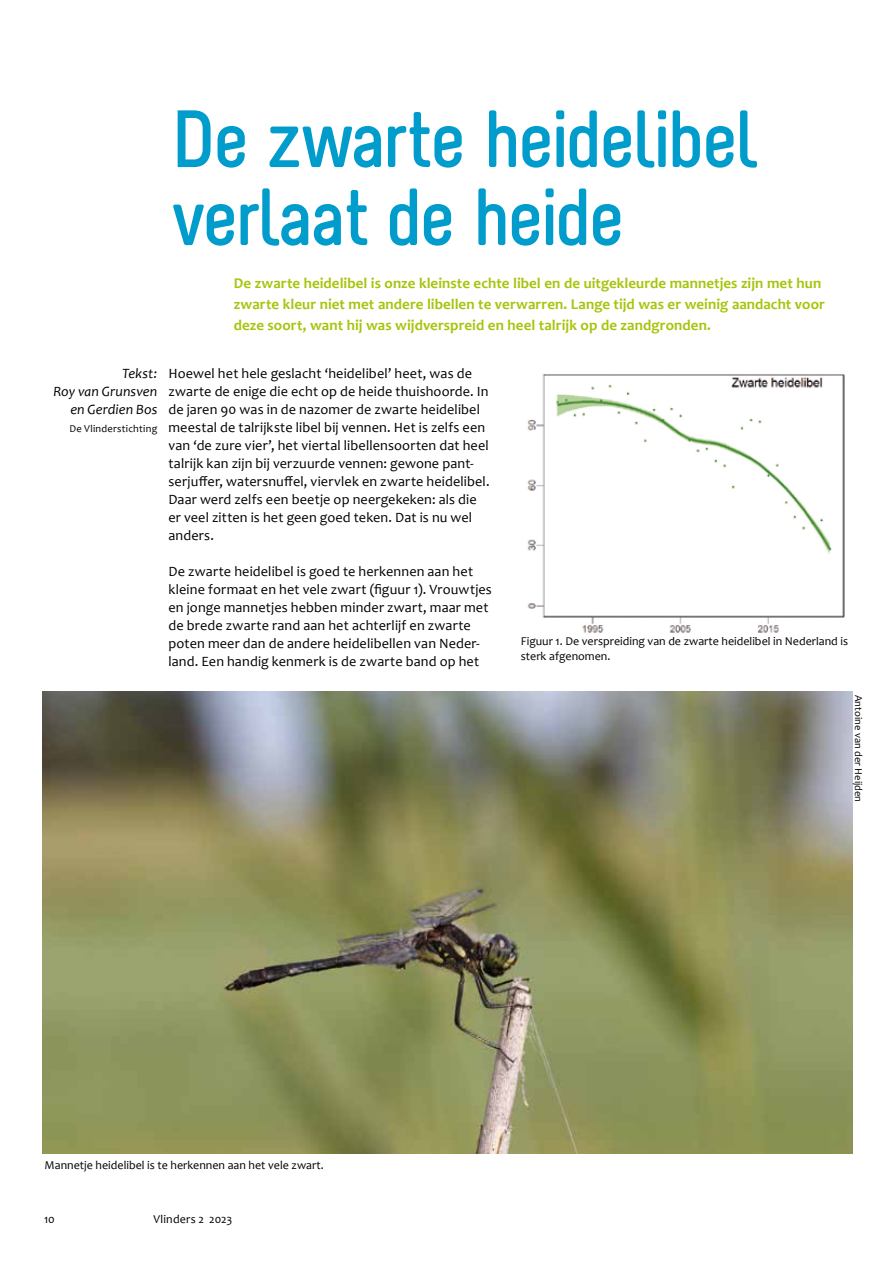
<style>
.page{position:relative;width:893px;height:1263px;background:#fff}
.page>*{position:absolute;margin:0;border:0;box-sizing:border-box;transform-origin:0 0}
.t1{font:700 81px/78px "Melbourne";letter-spacing:-.035em;color:#009dcc}
.t2{font:700 15px/21px "Candara";letter-spacing:.005em;color:#a9c30c}
.t3{font:14.25px/18px "Candara";letter-spacing:.01em;color:#000}
.t4{font:italic 14.25px/18px "Candara";letter-spacing:.01em;color:#000;text-align:right}
.t5{font:12px/15px "Candara";color:#000}
.t6{font:10.5px "Candara";letter-spacing:.01em;color:#000}
</style>
<div class="page">
<img style="left:527px;top:374px;width:318px;height:259px">
<img style="left:43px;top:692px;width:809px;height:462px">
<h1 class="t1" style="left:171px;top:102px;width:585px">De zwarte heidelibel verlaat de heide</h1>
<p class="t2" style="left:234px;top:273px;width:592px">De zwarte heidelibel is onze kleinste echte libel en de uitgekleurde mannetjes zijn met hun zwarte kleur niet met andere libellen te verwarren. Lange tijd was er weinig aandacht voor deze soort, want hij was wijdverspreid en heel talrijk op de zandgronden.</p>
<p class="t4" style="left:53px;top:364px;width:105px">Tekst:<br>Roy van Grunsven en Gerdien Bos</p>
<p class="t6" style="left:70px;top:422px;width:89px">De Vlinderstichting</p>
<p class="t3" style="left:168px;top:364px;width:323px">Hoewel het hele geslacht ‘heidelibel’ heet, was de zwarte de enige die echt op de heide thuishoorde. In de jaren 90 was in de nazomer de zwarte heidelibel meestal de talrijkste libel bij vennen. Het is zelfs een van ‘de zure vier’, het viertal libellensoorten dat heel talrijk kan zijn bij verzuurde vennen: gewone pant&shy;serjuffer, watersnuffel, viervlek en zwarte heidelibel.<br>Daar werd zelfs een beetje op neergekeken: als die er veel zitten is het geen goed teken. Dat is nu wel anders.</p>
<p class="t3" style="left:168px;top:562px;width:325px">De zwarte heidelibel is goed te herkennen aan het kleine formaat en het vele zwart (figuur 1). Vrouwtjes en jonge mannetjes hebben minder zwart, maar met de brede zwarte rand aan het achterlijf en zwarte poten meer dan de andere heidelibellen van Neder&shy;land. Een handig kenmerk is de zwarte band op het</p>
<p class="t5" style="left:521px;top:633px;width:329px">Figuur 1. De verspreiding van de zwarte heidelibel in Nederland is sterk afgenomen.</p>
<p class="t6" style="left:865px;top:695px;width:109px;rotate:90deg">Antoine van der Heijden</p>
<p class="t5" style="left:45px;top:1157px;width:281px">Mannetje heidelibel is te herkennen aan het vele zwart.</p>
<p class="t5" style="left:44px;top:1211px;width:12px">10</p>
<p class="t5" style="left:154px;top:1211px;width:80px">Vlinders 2 2023</p>
</div>
